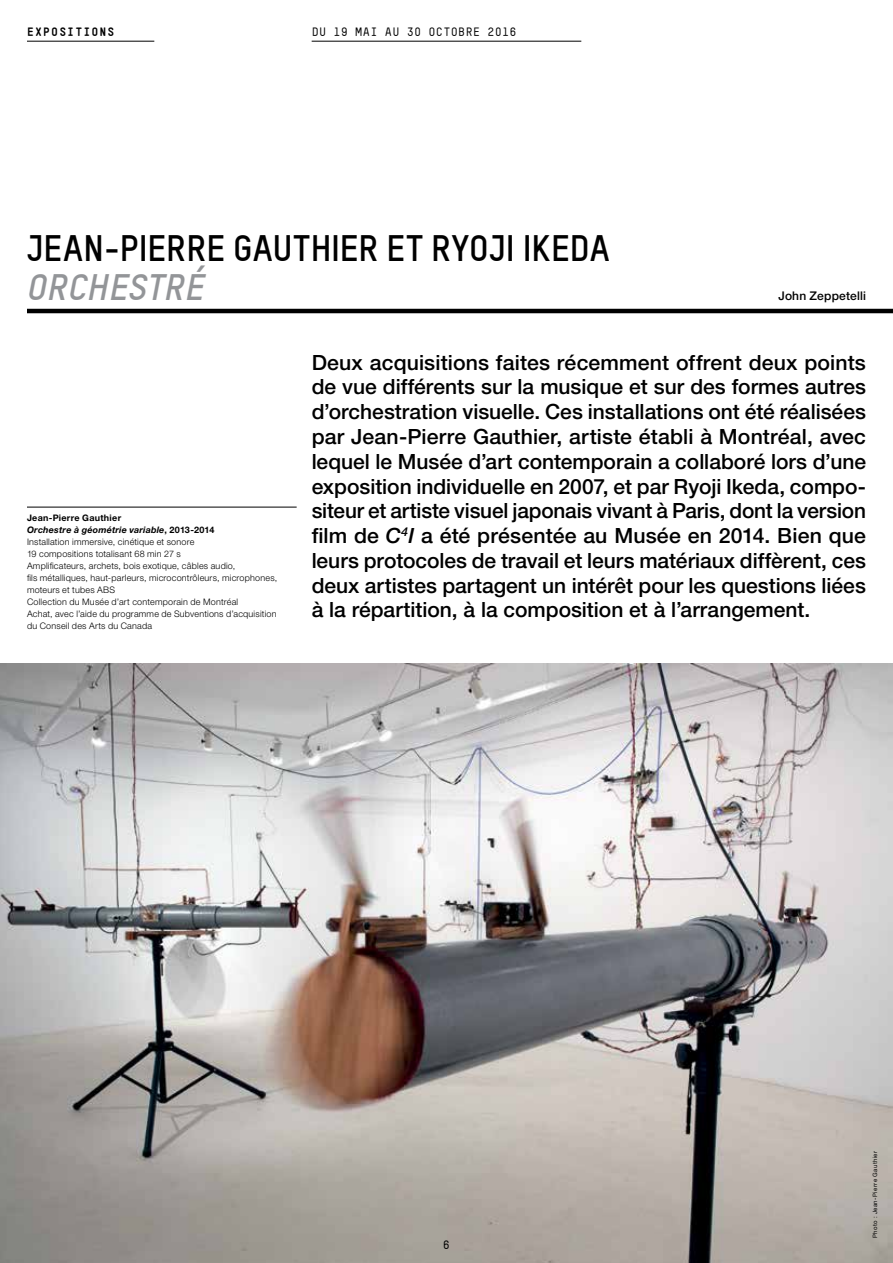
<style>
.page{position:relative;width:893px;height:1263px;background:#fff}
.page>*{position:absolute;margin:0;border:0;box-sizing:border-box;transform-origin:0 0}
.t1{font:700 36px "TSTAR";color:#000}
.t2{font:italic 700 36px "TSTAR";letter-spacing:.01em;color:#939598}
.t3{font:500 21px/24.8px "Helvetica Neue LT Pro";color:#000;text-align:justify}
.t4{font:700 12px "TSTAR Mono Round";letter-spacing:.02em;color:#000}
.t5{font:500 12px "Helvetica Neue LT Pro";letter-spacing:.015em;color:#000}
.t6{font:900 12px "TSTAR Mono Round";letter-spacing:.075em;color:#000}
.t7{font:300 9px/12px "Helvetica Neue LT Pro";letter-spacing:.025em;color:#000}
.t8{font:6px "Helvetica Neue LT Pro";letter-spacing:.07em;color:#000}
.s1{font-weight:700}
.s2{font-weight:700;font-style:italic}
.s3{font-style:italic}
</style>
<div class="page">
<img style="left:0;top:663px;width:893px;height:600px">
<hr style="left:27px;top:309px;width:866px;height:4px;background:#000">
<hr style="left:27px;top:41px;width:127px;height:1px;background:#000">
<hr style="left:312px;top:41px;width:269px;height:1px;background:#000">
<hr style="left:27px;top:507px;width:270px;height:1px;background:#000">
<p class="t6" style="left:27px;top:25px;width:89px">EXPOSITIONS</p>
<p class="t4" style="left:312px;top:25px;width:206px">DU 19 MAI AU 30 OCTOBRE 2016</p>
<h1 class="t1" style="left:27px;top:225px;width:584px">JEAN-PIERRE GAUTHIER ET RYOJI IKEDA</h1>
<h1 class="t2" style="left:27px;top:264px;width:179px">ORCHESTRÉ</h1>
<p class="t5" style="left:778px;top:288px;width:89px">John Zeppetelli</p>
<p class="t7" style="left:27px;top:512px;width:252px"><span class="s1">Jean-Pierre Gauthier<br></span><span class="s2">Orchestre à géométrie variable</span><span class="s1">, 2013-2014<br></span>Installation immersive, cinétique et sonore<br>19 compositions totalisant 68 min 27 s<br>Amplificateurs, archets, bois exotique, câbles audio,<br>fils métalliques, haut-parleurs, microcontrôleurs, microphones, moteurs et tubes ABS<br>Collection du Musée d’art contemporain de Montréal<br>Achat, avec l’aide du programme de Subventions d’acquisition du Conseil des Arts du Canada</p>
<p class="t3" style="left:312px;top:350px;width:556px">Deux acquisitions faites récemment offrent deux points de vue différents sur la musique et sur des formes autres d’orchestration visuelle. Ces installations ont été réalisées par Jean-Pierre Gauthier, artiste établi à Montréal, avec lequel le Musée d’art contemporain a collaboré lors d’une exposition individuelle en 2007, et par Ryoji Ikeda, compo&shy;siteur et artiste visuel japonais vivant à Paris, dont la version film de <span class="s3">C</span><sup>4</sup><span class="s3">I</span> a été présentée au Musée en 2014. Bien que leurs protocoles de travail et leurs matériaux diffèrent, ces deux artistes partagent un intérêt pour les questions liées à la répartition, à la composition et à l’arrangement.</p>
<p class="t4" style="left:443px;top:1238px;width:9px">6</p>
<p class="t8" style="left:871px;top:1238px;width:89px;rotate:-90deg">Photo : Jean-Pierre Gauthier</p>
</div>
